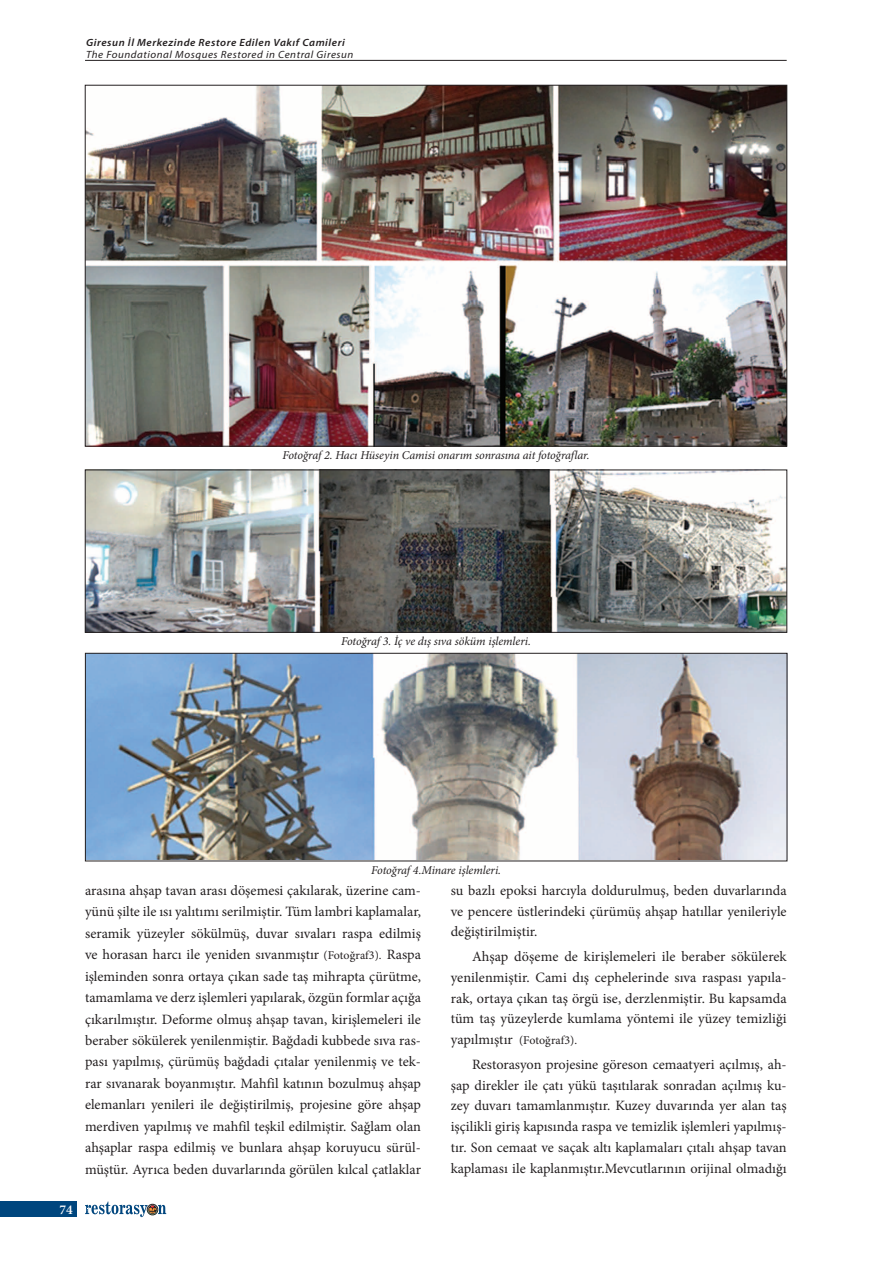
<style>
.page{position:relative;width:893px;height:1263px;background:#fff}
.page>*{position:absolute;margin:0;border:0;box-sizing:border-box;transform-origin:0 0}
.METİN_TEMEL{font:14.25px/21.5px "Minion Pro";color:#231f20;text-align:justify}
.t1{font:600 13.5px "Minion Pro";color:#fff}
.ResimAlti{font:italic 12px "Minion Pro";letter-spacing:-.01em;color:#231f20}
.METİN_TEMEL-2{font:12px "Minion Pro";color:#231f20}
.t2{font:italic 10.5px "Myriad Pro";letter-spacing:.05em;color:#231f20;scale:1.05 1}
.t3{font:italic 600 10.5px "Myriad Pro";letter-spacing:.05em;color:#231f20;scale:1.05 1}
.s1{font-size:12px}
.s2{font-size:14.25px}
</style>
<div class="page">
<div style="left:0;top:1202px;width:77px;height:15px;background:#00467e"></div>
<svg style="left:85px;top:1201px;width:81px;height:16px"></svg>
<hr style="left:85px;top:60px;width:702px;height:1px;background:#231f20">
<img style="left:87px;top:87px;width:698px;height:357px">
<img style="left:87px;top:472px;width:698px;height:158px">
<div style="left:85px;top:470px;width:702px;height:162px;border:1px solid #231f20"></div>
<img style="left:87px;top:655px;width:698px;height:204px">
<div style="left:85px;top:653px;width:702px;height:208px;border:1px solid #231f20"></div>
<p class="t3" style="left:86px;top:36px;width:248px">Giresun İl Merkezinde Restore Edilen Vakıf Camileri</p>
<p class="t2" style="left:86px;top:48px;width:256px">The Foundational Mosques Restored in Central Giresun</p>
<p class="ResimAlti" style="left:282px;top:447px;width:309px">Fotoğraf 2. Hacı Hüseyin Camisi onarım sonrasına ait fotoğraflar.</p>
<p class="ResimAlti" style="left:341px;top:633px;width:191px">Fotoğraf 3. İç ve dış sıva söküm işlemleri.</p>
<p class="t1" style="left:60px;top:1200px;width:15px">74</p>
<p class="ResimAlti" style="left:371px;top:862px;width:131px">Fotoğraf 4.Minare işlemleri.</p>
<p class="METİN_TEMEL" style="left:85px;top:880px;width:337px">arasına ahşap tavan arası döşemesi çakılarak, üzerine cam&shy;yünü şilte ile ısı yalıtımı serilmiştir. Tüm lambri kaplamalar, seramik yüzeyler sökülmüş, duvar sıvaları raspa edilmiş ve horasan harcı ile yeniden sıvanmıştır <span class="s1">(Fotoğraf3).</span> Raspa işleminden sonra ortaya çıkan sade taş mihrapta çürütme, tamamlama ve derz işlemleri yapılarak, özgün formlar açığa çıkarılmıştır. Deforme olmuş ahşap tavan, kirişlemeleri ile beraber sökülerek yenilenmiştir. Bağdadi kubbede sıva ras&shy;pası yapılmış, çürümüş bağdadi çıtalar yenilenmiş ve tek&shy;rar sıvanarak boyanmıştır. Mahfil katının bozulmuş ahşap elemanları yenileri ile değiştirilmiş, projesine göre ahşap merdiven yapılmış ve mahfil teşkil edilmiştir. Sağlam olan ahşaplar raspa edilmiş ve bunlara ahşap koruyucu sürül&shy;müştür. Ayrıca beden duvarlarında görülen kılcal çatlaklar</p>
<p class="METİN_TEMEL" style="left:451px;top:880px;width:337px;line-height:20.7px">su bazlı epoksi harcıyla doldurulmuş, beden duvarlarında ve pencere üstlerindeki çürümüş ahşap hatıllar yenileriyle değiştirilmiştir.</p>
<p class="METİN_TEMEL" style="left:451px;top:946px;width:337px;line-height:20.7px;text-indent:21px">Ahşap döşeme de kirişlemeleri ile beraber sökülerek yenilenmiştir. Cami dış cephelerinde sıva raspası yapıla&shy;rak, ortaya çıkan taş örgü ise, derzlenmiştir. Bu kapsamda tüm taş yüzeylerde kumlama yöntemi ile yüzey temizliği</p>
<p class="METİN_TEMEL-2" style="left:451px;top:1032px;width:128px"><span class="s2">yapılmıştır</span> (Fotoğraf3).</p>
<p class="METİN_TEMEL" style="left:451px;top:1054px;width:337px;line-height:20.7px;text-indent:21px">Restorasyon projesine göreson cemaatyeri açılmış, ah&shy;şap direkler ile çatı yükü taşıtılarak sonradan açılmış ku&shy;zey duvarı tamamlanmıştır. Kuzey duvarında yer alan taş işçilikli giriş kapısında raspa ve temizlik işlemleri yapılmış&shy;tır. Son cemaat ve saçak altı kaplamaları çıtalı ahşap tavan kaplaması ile kaplanmıştır.Mevcutlarının orijinal olmadığı</p>
</div>
